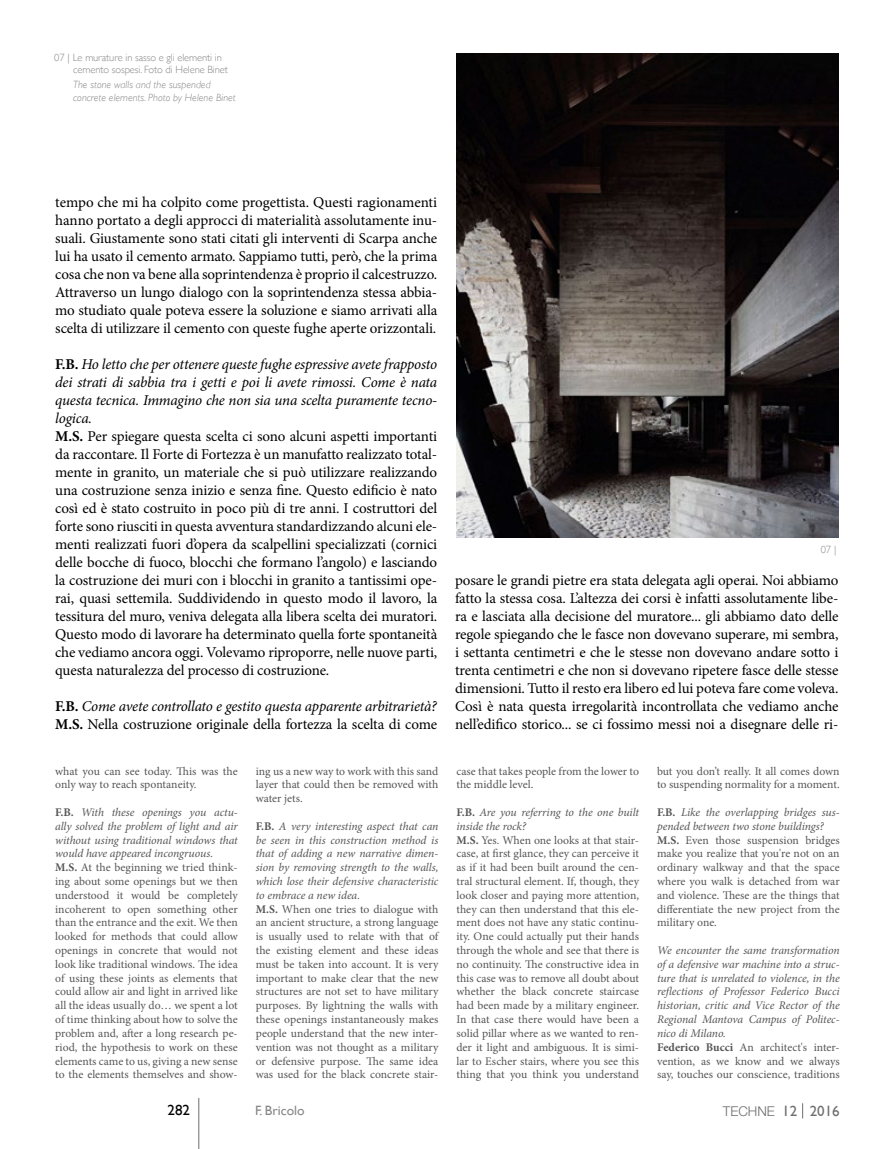
<style>
.page{position:relative;width:893px;height:1149px;background:#fff}
.page>*{position:absolute;margin:0;border:0;box-sizing:border-box;transform-origin:0 0}
.t1{font:15px/18px "Minion Pro";letter-spacing:-.01em;color:#000;text-align:justify}
.t2{font:italic 15px/18px "Minion Pro";letter-spacing:-.02em;color:#000}
.t3{font:15px "Gill Sans";color:#000}
.t4{font:300 13.5px "Helvetica Neue";color:#6e6e6e}
.t5{font:13.5px "Gill Sans";color:#878786}
.t6{font:11.7px/13.8px "Minion Pro";color:#565655}
.t7{font:italic 11.7px/13.8px "Minion Pro";letter-spacing:-.01em;color:#565655}
.t8{font:300 10.5px/12.8px "Gill Sans";letter-spacing:-.01em;color:#878786}
.t9{font:italic 300 10.5px/12.8px "Gill Sans";color:#878786}
.s1{font-weight:700}
.s2{font-style:italic}
.s3{font-weight:700;font-style:normal}
.s4{font-style:normal}
.s5{font-family:"Gill Sans";font-weight:400;font-size:15px}
</style>
<div class="page">
<svg style="left:802px;top:1103px;width:1px;height:15px"></svg>
<hr style="left:198px;top:1097px;width:1px;height:51px;background:#6e6e6e">
<img style="left:456px;top:54px;width:382px;height:483px">
<p class="t8" style="left:73px;top:50px;width:156px;text-indent:-19px">07 | Le murature in sasso e gli elementi in cemento sospesi. Foto di Helene Binet</p>
<p class="t9" style="left:73px;top:78px;width:164px">The stone walls and the suspended concrete elements. Photo by Helene Binet</p>
<p class="t1" style="left:55px;top:193px;width:384px">tempo che mi ha colpito come progettista. Questi ragionamenti hanno portato a degli approcci di materialità assolutamente inu&shy;suali. Giustamente sono stati citati gli interventi di Scarpa anche lui ha usato il cemento armato. Sappiamo tutti, però, che la prima cosa che non va bene alla soprintendenza è proprio il calcestruzzo.<br>Attraverso un lungo dialogo con la soprintendenza stessa abbia&shy;mo studiato quale poteva essere la soluzione e siamo arrivati alla scelta di utilizzare il cemento con queste fughe aperte orizzontali.</p>
<p class="t1" style="left:55px;top:355px;width:384px;text-align:left"><span class="s1">F.B.</span> <span class="s2">Ho letto che per ottenere queste fughe espressive avete frapposto dei strati di sabbia tra i getti e poi li avete rimossi. Come è nata questa tecnica. Immagino che non sia una scelta puramente tecno&shy;logica.<br></span><span class="s1">M.S.</span> Per spiegare questa scelta ci sono alcuni aspetti importanti da raccontare. Il Forte di Fortezza è un manufatto realizzato total&shy;mente in granito, un materiale che si può utilizzare realizzando una costruzione senza inizio e senza fine. Questo edificio è nato così ed è stato costruito in poco più di tre anni. I costruttori del forte sono riusciti in questa avventura standardizzando alcuni ele&shy;menti realizzati fuori d’opera da scalpellini specializzati (cornici delle bocche di fuoco, blocchi che formano l’angolo) e lasciando la costruzione dei muri con i blocchi in granito a tantissimi ope&shy;rai, quasi settemila. Suddividendo in questo modo il lavoro, la tessitura del muro, veniva delegata alla libera scelta dei muratori.<br>Questo modo di lavorare ha determinato quella forte spontaneità che vediamo ancora oggi. Volevamo riproporre, nelle nuove parti, questa naturalezza del processo di costruzione.</p>
<p class="t2" style="left:55px;top:697px;width:384px"><span class="s3">F.B.</span> Come avete controllato e gestito questa apparente arbitrarietà?<br><span class="s3">M.S.</span> <span class="s4">Nella costruzione originale della fortezza la scelta di come</span></p>
<p class="t6" style="left:55px;top:763px;width:184px">what you can see today. This was the only way to reach spontaneity.</p>
<p class="t6" style="left:55px;top:805px;width:184px"><span class="s1">F.B.</span> <span class="s2">With these openings you actu&shy;ally solved the problem of light and air without using traditional windows that would have appeared incongruous.<br></span><span class="s1">M.S.</span> At the beginning we tried think&shy;ing about some openings but we then understood it would be completely incoherent to open something other than the entrance and the exit. We then looked for methods that could allow openings in concrete that would not look like traditional windows. The idea of using these joints as elements that could allow air and light in arrived like all the ideas usually do… we spent a lot of time thinking about how to solve the problem and, after a long research pe&shy;riod, the hypothesis to work on these elements came to us, giving a new sense to the elements themselves and show-</p>
<p class="t6" style="left:256px;top:763px;width:184px;text-align:justify">ing us a new way to work with this sand layer that could then be removed with water jets.</p>
<p class="t6" style="left:256px;top:818px;width:184px"><span class="s1">F.B.</span> <span class="s2">A very interesting aspect that can be seen in this construction method is that of adding a new narrative dimen&shy;sion by removing strength to the walls, which lose their defensive characteristic to embrace a new idea.<br></span><span class="s1">M.S.</span> When one tries to dialogue with an ancient structure, a strong language is usually used to relate with that of the existing element and these ideas must be taken into account. It is very important to make clear that the new structures are not set to have military purposes. By lightning the walls with these openings instantaneously makes people understand that the new inter&shy;vention was not thought as a military or defensive purpose. The same idea was used for the black concrete stair-</p>
<p class="t8" style="left:821px;top:543px;width:17px">07 |</p>
<p class="t1" style="left:455px;top:571px;width:385px">posare le grandi pietre era stata delegata agli operai. Noi abbiamo fatto la stessa cosa. L’altezza dei corsi è infatti assolutamente libe&shy;ra e lasciata alla decisione del muratore... gli abbiamo dato delle regole spiegando che le fasce non dovevano superare, mi sembra, i settanta centimetri e che le stesse non dovevano andare sotto i trenta centimetri e che non si dovevano ripetere fasce delle stesse dimensioni. Tutto il resto era libero ed lui poteva fare come voleva.<br>Così è nata questa irregolarità incontrollata che vediamo anche nell’edifico storico... se ci fossimo messi noi a disegnare delle ri-</p>
<p class="t6" style="left:456px;top:763px;width:184px">case that takes people from the lower to the middle level.</p>
<p class="t6" style="left:456px;top:805px;width:184px"><span class="s1">F.B.</span> <span class="s2">Are you referring to the one built inside the rock?<br></span><span class="s1">M.S.</span> Yes. When one looks at that stair&shy;case, at first glance, they can perceive it as if it had been built around the cen&shy;tral structural element. If, though, they look closer and paying more attention, they can then understand that this ele&shy;ment does not have any static continu&shy;ity. One could actually put their hands through the whole and see that there is no continuity. The constructive idea in this case was to remove all doubt about whether the black concrete staircase had been made by a military engineer.<br>In that case there would have been a solid pillar where as we wanted to ren&shy;der it light and ambiguous. It is simi&shy;lar to Escher stairs, where you see this thing that you think you understand</p>
<p class="t6" style="left:657px;top:763px;width:184px">but you don’t really. It all comes down to suspending normality for a moment.</p>
<p class="t6" style="left:657px;top:805px;width:184px"><span class="s1">F.B.</span> <span class="s2">Like the overlapping bridges sus&shy;pended between two stone buildings?<br></span><span class="s1">M.S.</span> Even those suspension bridges make you realize that you're not on an ordinary walkway and that the space where you walk is detached from war and violence. These are the things that differentiate the new project from the military one.</p>
<p class="t7" style="left:657px;top:943px;width:184px">We encounter the same transformation of a defensive war machine into a struc&shy;ture that is unrelated to violence, in the reflections of Professor Federico Bucci historian, critic and Vice Rector of the Regional Mantova Campus of Politec&shy;nico di Milano.<br><span class="s3">Federico Bucci</span> <span class="s4">An architect's inter&shy;vention, as we know and we always say, touches our conscience, traditions</span></p>
<p class="t3" style="left:168px;top:1100px;width:24px">282</p>
<p class="t5" style="left:255px;top:1102px;width:51px">F. Bricolo</p>
<p class="t4" style="left:723px;top:1102px;width:118px">TECHNE <span class="s5">12 2016</span></p>
</div>
